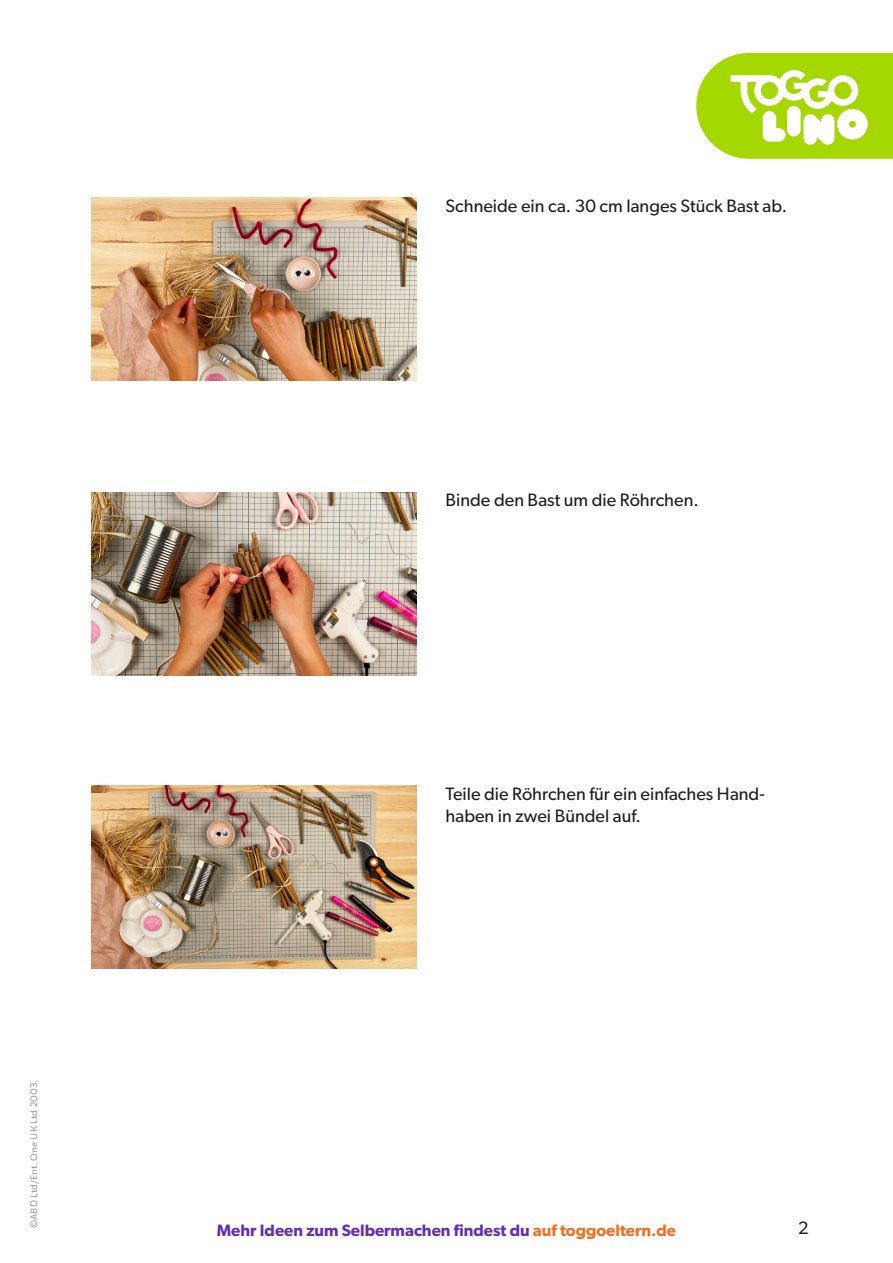
<style>
.page{position:relative;width:893px;height:1263px;background:#fff}
.page>*{position:absolute;margin:0;border:0;box-sizing:border-box;transform-origin:0 0}
.fließtext{font:18px/22.5px "Gibson";color:#231f20}
.bulltet{font:18px "Gibson";color:#231f20}
.t1{font:600 16.5px "Gibson";color:#652cb3}
.t2{font:9px "Mohr Rounded Alt";letter-spacing:-.005em;color:#939598}
.s1{color:#f36e21}
</style>
<div class="page">
<svg style="left:696px;top:53px;width:197px;height:106px"></svg>
<img style="left:91px;top:197px;width:326px;height:184px">
<img style="left:91px;top:492px;width:326px;height:183px">
<img style="left:91px;top:785px;width:326px;height:184px">
<p class="t2" style="left:29px;top:1228px;width:149px;rotate:-90deg">©ABD Ltd/Ent. One UK Ltd 2003.</p>
<p class="fließtext" style="left:446px;top:194px;width:343px">Schneide ein ca. 30 cm langes Stück Bast ab.</p>
<p class="bulltet" style="left:446px;top:489px;width:255px">Binde den Bast um die Röhrchen.</p>
<p class="fließtext" style="left:446px;top:782px;width:320px">Teile die Röhrchen für ein einfaches Hand&shy;haben in zwei Bündel auf.</p>
<p class="t1" style="left:217px;top:1220px;width:461px">Mehr Ideen zum Selbermachen findest du <span class="s1">auf toggoeltern.de</span></p>
<p class="fließtext" style="left:798px;top:1216px;width:12px">2</p>
</div>
